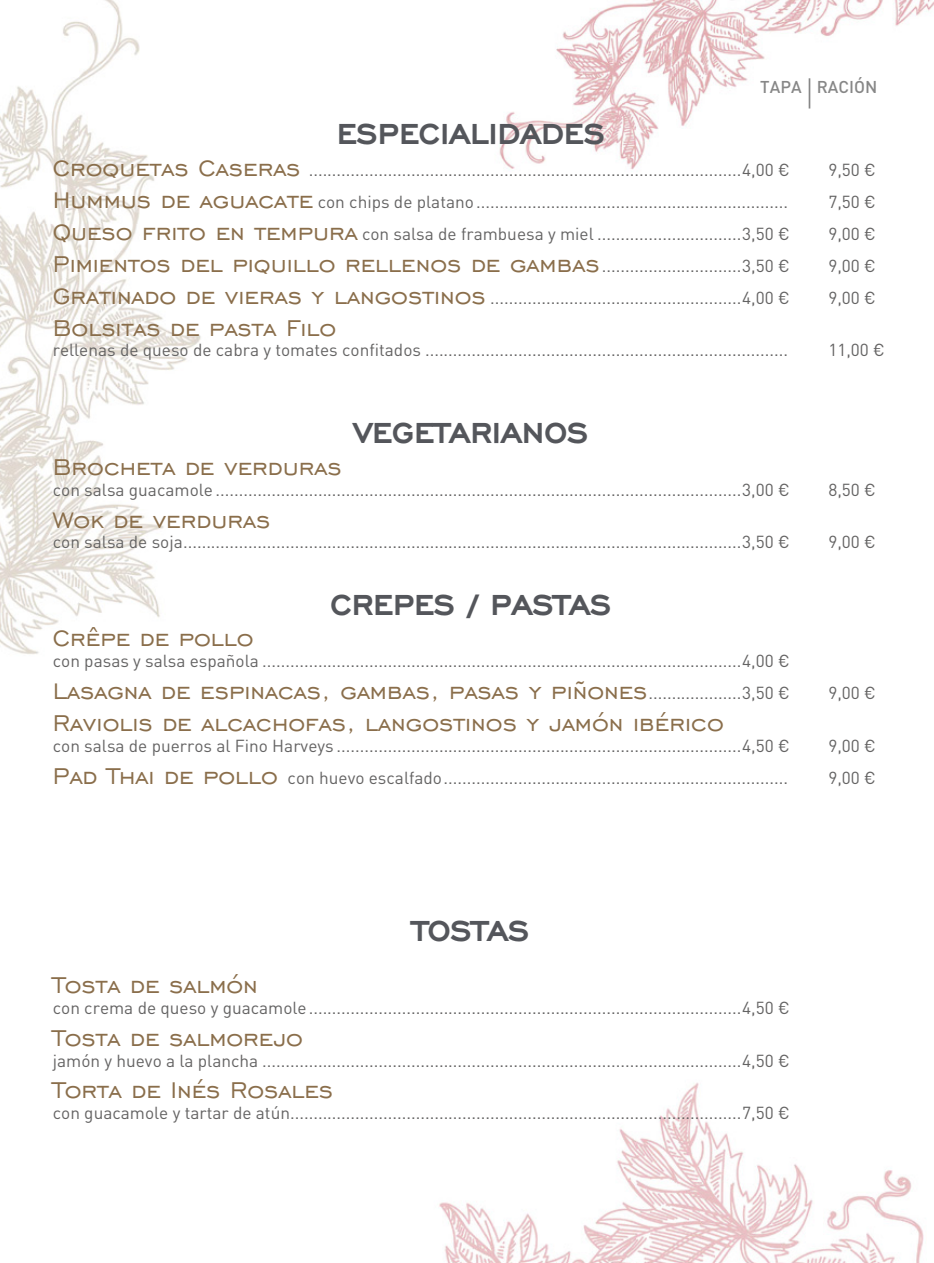
<style>
.page{position:relative;width:934px;height:1263px;background:#fff}
.page>*{position:absolute;margin:0;border:0;box-sizing:border-box;transform-origin:0 0}
.t1{font:700 37.8px "Engravers Gothic";color:#54565b}
.t2{font:28.8px "Engravers Gothic BT";color:#8a6e4b}
.t3{font:17.25px "DINOT";color:#646363}
.t4{font:500 16.95px "DINOT";color:#878787}
.s1{font-family:"Engravers Gothic BT";font-size:28.8px;color:#8a6e4b}
.s2{font-family:"DINOT";font-size:17.25px;color:#646363}
</style>
<div class="page">
<img style="left:0;top:0;width:933px;height:1263px">
<hr style="left:808px;top:78px;width:2px;height:31px;background:#878787">
<p class="t4" style="left:760px;top:76px;width:119px">TAPA RACIÓN</p>
<h1 class="t1" style="left:337px;top:114px;width:270px">ESPECIALIDADES</h1>
<p class="t3" style="left:53px;top:159px;width:738px"><span class="s1">Croquetas Caseras</span> .............................................................................................4,00 €</p>
<p class="t3" style="left:828px;top:159px;width:49px">9,50 €</p>
<p class="t3" style="left:53px;top:191px;width:736px"><span class="s1">Hummus de aguacate</span> con chips de platano ...................................................................</p>
<p class="t3" style="left:828px;top:191px;width:49px">7,50 €</p>
<p class="t3" style="left:53px;top:223px;width:738px"><span class="s1">Queso frito en tempura</span> con salsa de frambuesa y miel ...............................3,50 €</p>
<p class="t3" style="left:828px;top:223px;width:49px">9,00 €</p>
<h2 class="t2" style="left:53px;top:248px;width:738px">Pimientos del piquillo rellenos de gambas<span class="s2">..............................3,50 €</span></h2>
<p class="t3" style="left:828px;top:255px;width:49px">9,00 €</p>
<p class="t3" style="left:53px;top:287px;width:738px"><span class="s1">Gratinado de vieras y langostinos</span> ......................................................4,00 €</p>
<p class="t3" style="left:828px;top:287px;width:49px">9,00 €</p>
<h2 class="t2" style="left:53px;top:312px;width:285px">Bolsitas de pasta Filo</h2>
<p class="t3" style="left:53px;top:339px;width:736px">rellenas de queso de cabra y tomates confitados ..............................................................................</p>
<p class="t3" style="left:828px;top:339px;width:58px">11,00 €</p>
<h1 class="t1" style="left:353px;top:413px;width:236px">VEGETARIANOS</h1>
<h2 class="t2" style="left:53px;top:451px;width:290px">Brocheta de verduras</h2>
<p class="t3" style="left:53px;top:479px;width:738px">con salsa guacamole .................................................................................................................3,00 €</p>
<p class="t3" style="left:828px;top:479px;width:49px">8,50 €</p>
<h2 class="t2" style="left:53px;top:504px;width:219px">Wok de verduras</h2>
<p class="t3" style="left:53px;top:531px;width:738px">con salsa de soja........................................................................................................................3,50 €</p>
<p class="t3" style="left:828px;top:531px;width:49px">9,00 €</p>
<h1 class="t1" style="left:330px;top:584px;width:282px">CREPES / PASTAS</h1>
<h2 class="t2" style="left:53px;top:623px;width:202px">Crêpe de pollo</h2>
<p class="t3" style="left:53px;top:650px;width:738px">con pasas y salsa española .......................................................................................................4,00 €</p>
<h2 class="t2" style="left:53px;top:675px;width:738px">Lasagna de espinacas, gambas, pasas y piñones<span class="s2">....................3,50 €</span></h2>
<p class="t3" style="left:828px;top:682px;width:49px">9,00 €</p>
<h2 class="t2" style="left:53px;top:707px;width:672px">Raviolis de alcachofas, langostinos y jamón ibérico</h2>
<p class="t3" style="left:53px;top:735px;width:738px">con salsa de puerros al Fino Harveys .......................................................................................4,50 €</p>
<p class="t3" style="left:828px;top:735px;width:49px">9,00 €</p>
<p class="t3" style="left:53px;top:767px;width:736px"><span class="s1">Pad Thai de pollo</span> con huevo escalfado..........................................................................</p>
<p class="t3" style="left:828px;top:767px;width:49px">9,00 €</p>
<h1 class="t1" style="left:412px;top:910px;width:119px">TOSTAS</h1>
<h2 class="t2" style="left:53px;top:969px;width:207px">Tosta de salmón</h2>
<p class="t3" style="left:53px;top:997px;width:738px">con crema de queso y guacamole .............................................................................................4,50 €</p>
<h2 class="t2" style="left:53px;top:1022px;width:252px">Tosta de salmorejo</h2>
<p class="t3" style="left:53px;top:1049px;width:738px">jamón y huevo a la plancha .......................................................................................................4,50 €</p>
<h2 class="t2" style="left:53px;top:1074px;width:282px">Torta de Inés Rosales</h2>
<p class="t3" style="left:53px;top:1102px;width:738px">con guacamole y tartar de atún.................................................................................................7,50 €</p>
</div>
